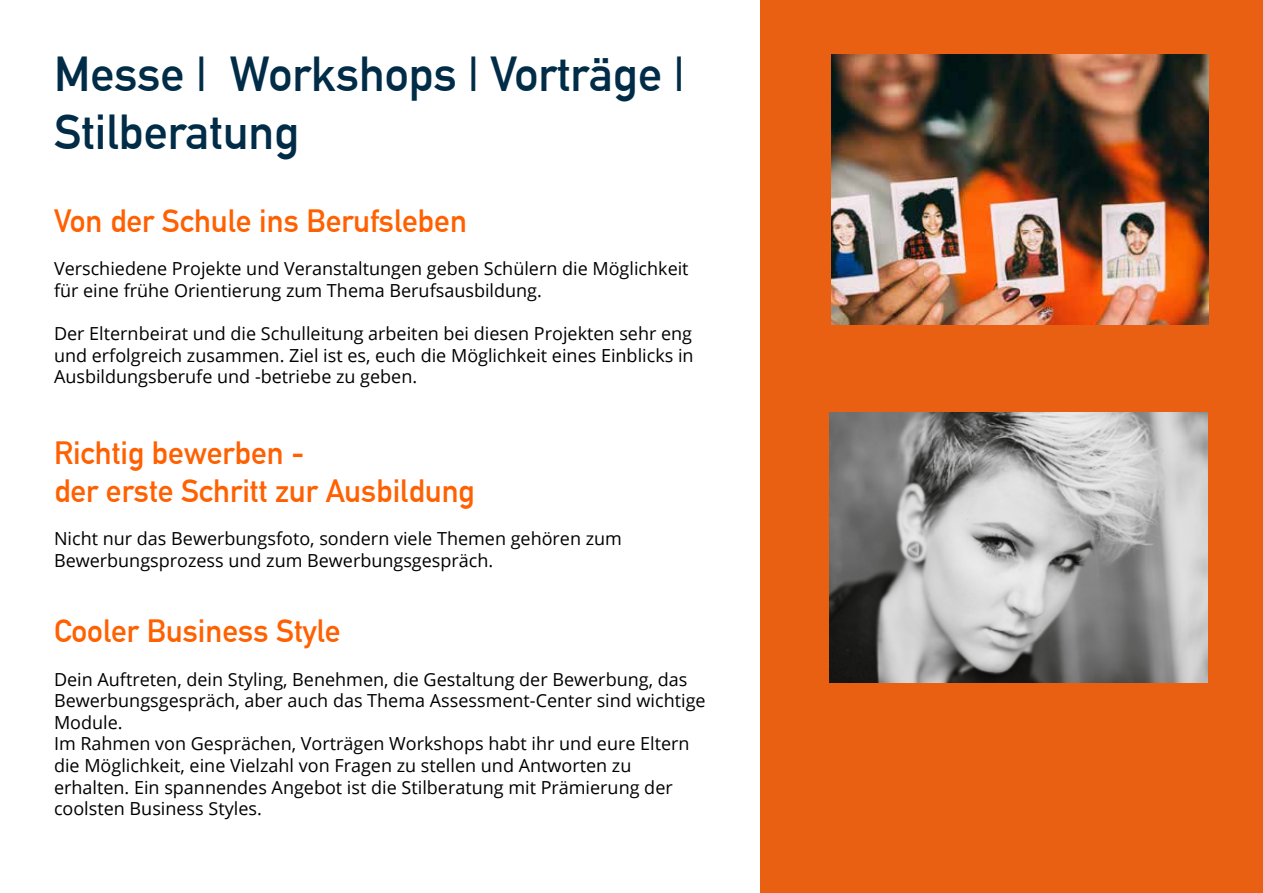
<style>
.page{position:relative;width:1263px;height:893px;background:#fff}
.page>*{position:absolute;margin:0;border:0;box-sizing:border-box;transform-origin:0 0}
.t1{font:700 48px/57.6px "DIN Alternate";color:#002c47}
.t2{font:700 31.5px/37.8px "DIN Alternate";color:#ff6000}
.t3{font:18px/21.6px "Open Sans";color:#000}
</style>
<div class="page">
<div style="left:760px;top:0;width:503px;height:893px;background:#e96012"></div>
<img style="left:830px;top:413px;width:378px;height:270px">
<img style="left:831px;top:54px;width:378px;height:270px">
<h1 class="t1" style="left:54px;top:42px;width:632px">Messe | Workshops | Vorträge |<br>Stilberatung</h1>
<h2 class="t2" style="left:54px;top:200px;width:414px">Von der Schule ins Berufsleben</h2>
<p class="t3" style="left:54px;top:257px;width:636px">Verschiedene Projekte und Veranstaltungen geben Schülern die Möglichkeit für eine frühe Orientierung zum Thema Berufsausbildung.</p>
<p class="t3" style="left:54px;top:322px;width:641px;text-align:justify">Der Elternbeirat und die Schulleitung arbeiten bei diesen Projekten sehr eng und erfolgreich zusammen. Ziel ist es, euch die Möglichkeit eines Einblicks in Ausbildungsberufe und -betriebe zu geben.</p>
<h2 class="t2" style="left:54px;top:432px;width:422px">Richtig bewerben -<br>der erste Schritt zur Ausbildung</h2>
<p class="t3" style="left:54px;top:527px;width:569px">Nicht nur das Bewerbungsfoto, sondern viele Themen gehören zum<br>Bewerbungsprozess und zum Bewerbungsgespräch.</p>
<h2 class="t2" style="left:54px;top:610px;width:288px">Cooler Business Style</h2>
<p class="t3" style="left:54px;top:668px;width:653px">Dein Auftreten, dein Styling, Benehmen, die Gestaltung der Bewerbung, das Bewerbungsgespräch, aber auch das Thema Assessment-Center sind wichtige Module.<br>Im Rahmen von Gesprächen, Vorträgen Workshops habt ihr und eure Eltern die Möglichkeit, eine Vielzahl von Fragen zu stellen und Antworten zu erhalten. Ein spannendes Angebot ist die Stilberatung mit Prämierung der coolsten Business Styles.</p>
</div>
